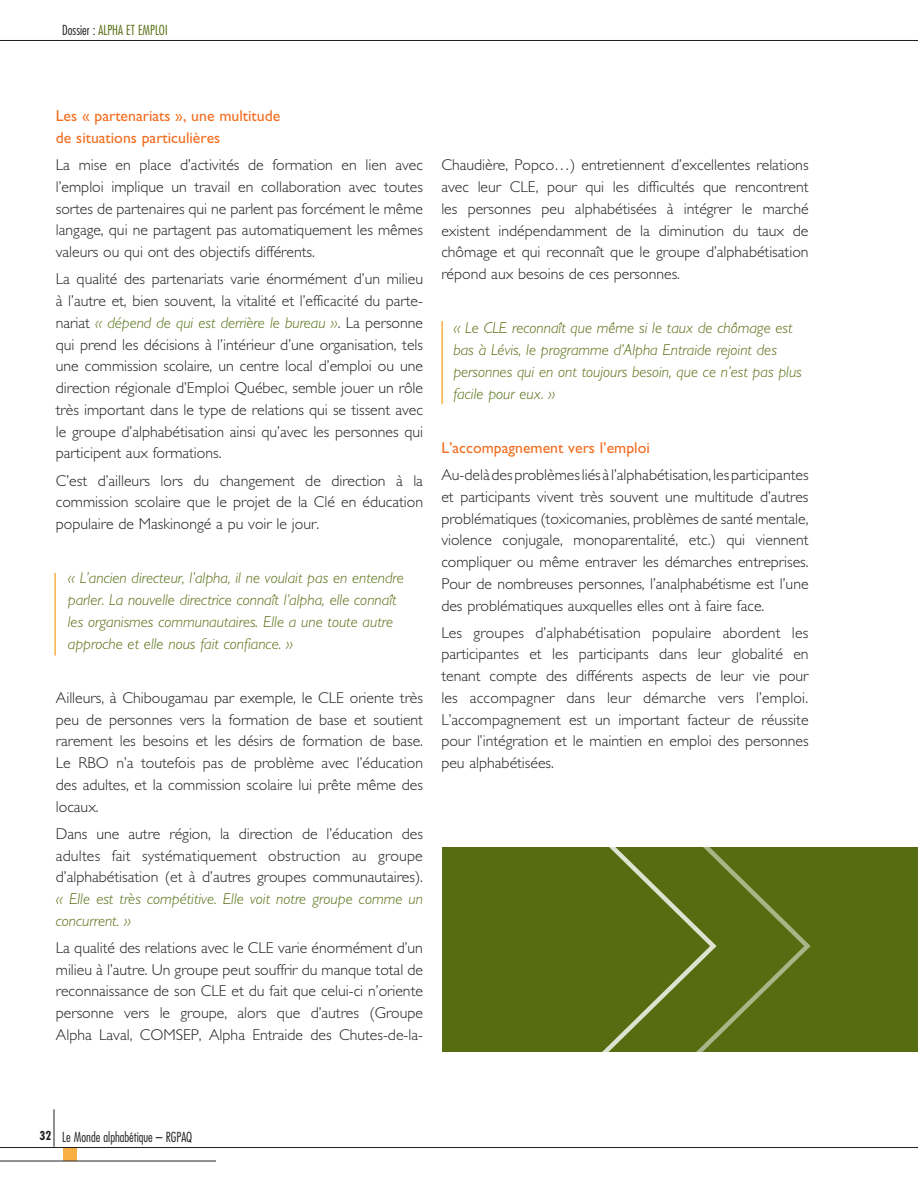
<style>
.page{position:relative;width:918px;height:1188px;background:#fff}
.page>*{position:absolute;margin:0;border:0;box-sizing:border-box;transform-origin:0 0}
.t1{font:300 15.75px/21.8px "Gill Sans";color:#231f20;text-align:justify}
.t2{font:italic 300 15.75px/21.8px "Gill Sans";color:#566c10}
.t3{font:15.75px/21.8px "Gill Sans";color:#f36e21}
.t4{font:300 condensed 13.5px "Futura";color:#231f20}
.t5{font:300 condensed 13.5px "Futura";color:#566c10}
.s1{color:#231f20}
.s2{font-style:italic;color:#566c10}
</style>
<div class="page">
<div style="left:63px;top:1148px;width:13px;height:13px;background:#f9af43"></div>
<hr style="left:0;top:1147px;width:918px;height:1px;background:#231f20">
<hr style="left:0;top:1161px;width:216px;height:1px;background:#231f20">
<hr style="left:54px;top:1109px;width:1px;height:38px;background:#231f20">
<hr style="left:0;top:40px;width:918px;height:1px;background:#231f20">
<hr style="left:441px;top:321px;width:2px;height:83px;background:#f9af43">
<hr style="left:54px;top:573px;width:2px;height:83px;background:#f9af43">
<div style="left:443px;top:848px;width:475px;height:204px;background:#566c10"></div>
<svg style="left:588px;top:847px;width:224px;height:205px"></svg>
<p class="t5" style="left:62px;top:22px;width:107px"><span class="s1">Dossier :</span> ALPHA ET EMPLOI</p>
<p class="t3" style="left:56px;top:105px;width:226px">Les « partenariats », une multitude de situations particulières</p>
<p class="t1" style="left:56px;top:154px;width:369px">La mise en place d’activités de formation en lien avec l’emploi implique un travail en collaboration avec toutes sortes de partenaires qui ne parlent pas forcément le même langage, qui ne partagent pas automatiquement les mêmes valeurs ou qui ont des objectifs différents.</p>
<p class="t1" style="left:56px;top:268px;width:369px">La qualité des partenariats varie énormément d’un milieu à l’autre et, bien souvent, la vitalité et l’efficacité du parte&shy;nariat <span class="s2">« dépend de qui est derrière le bureau »</span>. La personne qui prend les décisions à l’intérieur d’une organisation, tels une commission scolaire, un centre local d’emploi ou une direction régionale d’Emploi Québec, semble jouer un rôle très important dans le type de relations qui se tissent avec le groupe d’alphabétisation ainsi qu’avec les personnes qui participent aux formations.</p>
<p class="t1" style="left:56px;top:470px;width:369px">C’est d’ailleurs lors du changement de direction à la commission scolaire que le projet de la Clé en éducation populaire de Maskinongé a pu voir le jour.</p>
<p class="t2" style="left:68px;top:567px;width:338px">« L’ancien directeur, l’alpha, il ne voulait pas en entendre</p>
<p class="t2" style="left:68px;top:589px;width:330px">parler. La nouvelle directrice connaît l’alpha, elle connaît</p>
<p class="t2" style="left:68px;top:611px;width:327px">les organismes communautaires. Elle a une toute autre</p>
<p class="t2" style="left:68px;top:633px;width:227px">approche et elle nous fait confiance. »</p>
<p class="t1" style="left:56px;top:687px;width:369px">Ailleurs, à Chibougamau par exemple, le CLE oriente très peu de personnes vers la formation de base et soutient rarement les besoins et les désirs de formation de base.<br>Le RBO n’a toutefois pas de problème avec l’éducation des adultes, et la commission scolaire lui prête même des locaux.</p>
<p class="t1" style="left:56px;top:823px;width:369px">Dans une autre région, la direction de l’éducation des adultes fait systématiquement obstruction au groupe d’alphabétisation (et à d’autres groupes communautaires).</p>
<p class="t2" style="left:56px;top:888px;width:369px">« Elle est très compétitive. Elle voit notre groupe comme un concurrent. »</p>
<p class="t1" style="left:56px;top:937px;width:369px">La qualité des relations avec le CLE varie énormément d’un milieu à l’autre. Un groupe peut souffrir du manque total de reconnaissance de son CLE et du fait que celui-ci n’oriente personne vers le groupe, alors que d’autres (Groupe Alpha Laval, COMSEP, Alpha Entraide des Chutes-de-la-</p>
<p class="t1" style="left:441px;top:154px;width:369px">Chaudière, Popco…) entretiennent d’excellentes relations avec leur CLE, pour qui les difficultés que rencontrent les personnes peu alphabétisées à intégrer le marché existent indépendamment de la diminution du taux de chômage et qui reconnaît que le groupe d’alphabétisation répond aux besoins de ces personnes.</p>
<p class="t2" style="left:453px;top:317px;width:350px">« Le CLE reconnaît que même si le taux de chômage est bas à Lévis, le programme d’Alpha Entraide rejoint des personnes qui en ont toujours besoin, que ce n’est pas plus facile pour eux. »</p>
<p class="t3" style="left:441px;top:437px;width:210px">L’accompagnement vers l’emploi</p>
<p class="t1" style="left:441px;top:464px;width:369px">Au-delà des problèmes liés à l’alphabétisation, les participantes et participants vivent très souvent une multitude d’autres problématiques (toxicomanies, problèmes de santé mentale, violence conjugale, monoparentalité, etc.) qui viennent compliquer ou même entraver les démarches entreprises.<br>Pour de nombreuses personnes, l’analphabétisme est l’une des problématiques auxquelles elles ont à faire face.</p>
<p class="t1" style="left:441px;top:622px;width:369px">Les groupes d’alphabétisation populaire abordent les participantes et les participants dans leur globalité en tenant compte des différents aspects de leur vie pour les accompagner dans leur démarche vers l’emploi.<br>L’accompagnement est un important facteur de réussite pour l’intégration et le maintien en emploi des personnes peu alphabétisées.</p>
<p class="t4" style="left:39px;top:1129px;width:154px"><sup>32</sup> Le Monde alphabétique – RGPAQ</p>
</div>
